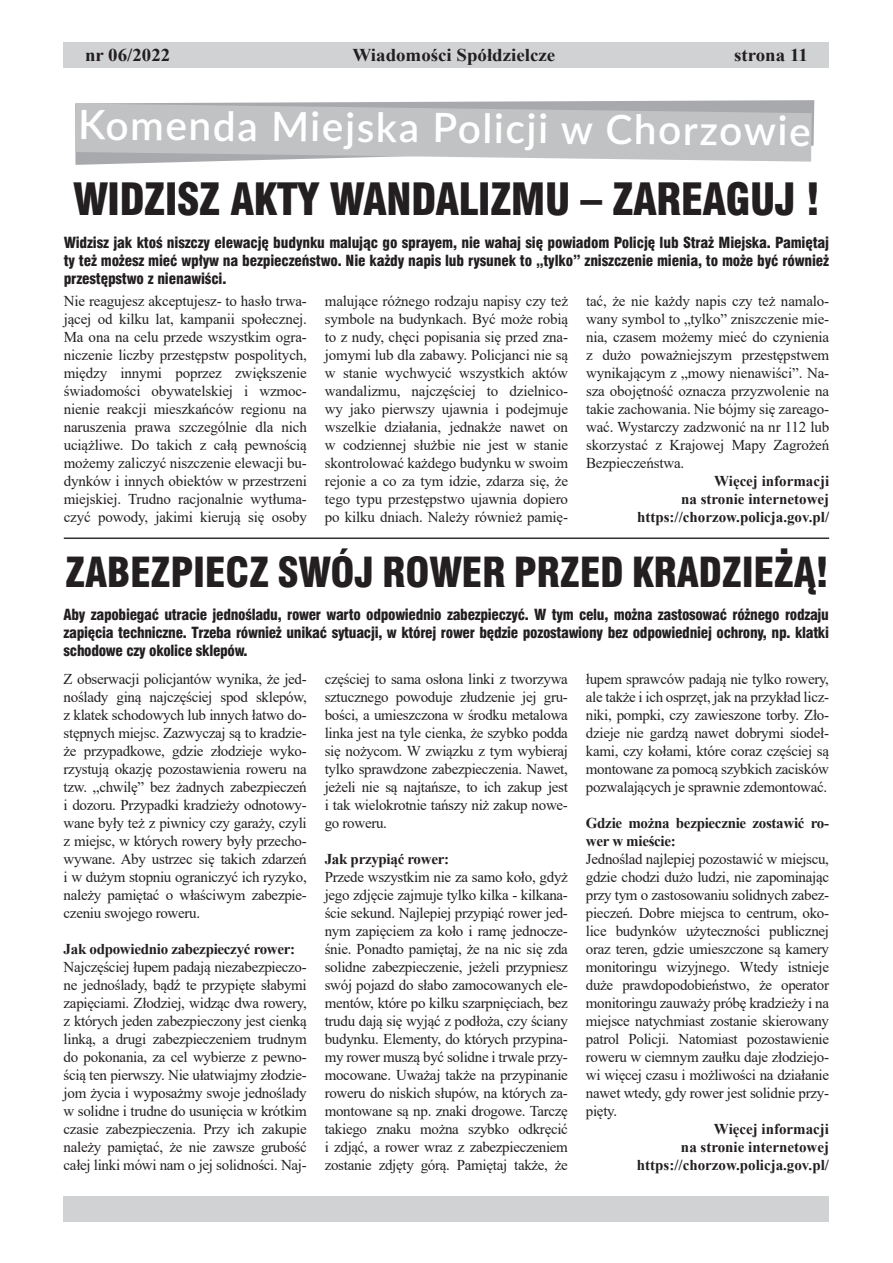
<style>
.page{position:relative;width:893px;height:1263px;background:#fff}
.page>*{position:absolute;margin:0;border:0;box-sizing:border-box;transform-origin:0 0}
.t1{font:43.5px "Swis 721 Blk Cn EU";letter-spacing:-.02em;color:#231f20}
.t2{font:40.5px "Swis 721 Blk Cn EU";letter-spacing:-.01em;color:#231f20}
.t3{font:600 40.5px "Lato";letter-spacing:.03em;color:#fff}
.t4{font:700 18px "Times New Roman";color:#231f20;scale:1.05 1}
.t5{font:15px/18px "Times New Roman";letter-spacing:-.02em;color:#231f20;text-align:justify}
.t6{font:15px/18px "Swis 721 Blk Cn EU";letter-spacing:-.015em;color:#231f20;text-align:justify}
.t7{font:700 15px/18px "Times New Roman";color:#231f20;text-align:right}
.t8{font:700 15px/18px "Times New Roman";letter-spacing:-.02em;color:#231f20}
</style>
<div class="page">
<div style="left:64px;top:42px;width:765px;height:26px;background:#d1d2d4"></div>
<div style="left:64px;top:1196px;width:765px;height:26px;background:#d1d2d4"></div>
<svg style="left:75px;top:100px;width:739px;height:65px"></svg>
<svg style="left:75px;top:104px;width:737px;height:58px;background:#c0c1c3"></svg>
<hr style="left:64px;top:537px;width:765px;height:2px;background:#343231">
<p class="t4" style="left:85px;top:42px;width:83px">nr 06/2022</p>
<p class="t4" style="left:352px;top:42px;width:195px">Wiadomości Spółdzielcze</p>
<p class="t4" style="left:734px;top:42px;width:72px">strona 11</p>
<h2 class="t3" style="left:78px;top:99px;width:734px">Komenda Miejska Policji w Chorzowie</h2>
<h1 class="t1" style="left:73px;top:172px;width:749px">WIDZISZ AKTY WANDALIZMU – ZAREAGUJ !</h1>
<p class="t6" style="left:64px;top:235px;width:767px">Widzisz jak ktoś niszczy elewację budynku malując go sprayem, nie wahaj się powiadom Policję lub Straż Miejska. Pamiętaj ty też możesz mieć wpływ na bezpieczeństwo. Nie każdy napis lub rysunek to „tylko” zniszczenie mienia, to może być również przestępstwo z nienawiści.</p>
<p class="t5" style="left:64px;top:292px;width:245px">Nie reagujesz akceptujesz- to hasło trwa&shy;jącej od kilku lat, kampanii społecznej.<br>Ma ona na celu przede wszystkim ogra&shy;niczenie liczby przestępstw pospolitych, między innymi poprzez zwiększenie świadomości obywatelskiej i wzmoc&shy;nienie reakcji mieszkańców regionu na naruszenia prawa szczególnie dla nich uciążliwe. Do takich z całą pewnością możemy zaliczyć niszczenie elewacji bu&shy;dynków i innych obiektów w przestrzeni miejskiej. Trudno racjonalnie wytłuma&shy;czyć powody, jakimi kierują się osoby</p>
<p class="t5" style="left:325px;top:292px;width:245px">malujące różnego rodzaju napisy czy też symbole na budynkach. Być może robią to z nudy, chęci popisania się przed zna&shy;jomymi lub dla zabawy. Policjanci nie są w stanie wychwycić wszystkich aktów wandalizmu, najczęściej to dzielnico&shy;wy jako pierwszy ujawnia i podejmuje wszelkie działania, jednakże nawet on w codziennej służbie nie jest w stanie skontrolować każdego budynku w swoim rejonie a co za tym idzie, zdarza się, że tego typu przestępstwo ujawnia dopiero po kilku dniach. Należy również pamię-</p>
<p class="t5" style="left:586px;top:292px;width:245px">tać, że nie każdy napis czy też namalo&shy;wany symbol to „tylko” zniszczenie mie&shy;nia, czasem możemy mieć do czynienia z dużo poważniejszym przestępstwem wynikającym z „mowy nienawiści”. Na&shy;sza obojętność oznacza przyzwolenie na takie zachowania. Nie bójmy się zareago&shy;wać. Wystarczy zadzwonić na nr 112 lub skorzystać z Krajowej Mapy Zagrożeń Bezpieczeństwa.</p>
<p class="t7" style="left:637px;top:472px;width:194px">Więcej informacji<br>na stronie internetowej https://chorzow.policja.gov.pl/</p>
<h2 class="t2" style="left:65px;top:548px;width:765px">ZABEZPIECZ SWÓJ ROWER PRZED KRADZIEŻĄ!</h2>
<p class="t6" style="left:64px;top:607px;width:767px">Aby zapobiegać utracie jednośladu, rower warto odpowiednio zabezpieczyć. W tym celu, można zastosować różnego rodzaju zapięcia techniczne. Trzeba również unikać sytuacji, w której rower będzie pozostawiony bez odpowiedniej ochrony, np. klatki schodowe czy okolice sklepów.</p>
<p class="t5" style="left:64px;top:670px;width:245px">Z obserwacji policjantów wynika, że jed&shy;noślady giną najczęściej spod sklepów, z klatek schodowych lub innych łatwo do&shy;stępnych miejsc. Zazwyczaj są to kradzie&shy;że przypadkowe, gdzie złodzieje wyko&shy;rzystują okazję pozostawienia roweru na tzw. „chwilę” bez żadnych zabezpieczeń i dozoru. Przypadki kradzieży odnotowy&shy;wane były też z piwnicy czy garaży, czyli z miejsc, w których rowery były przecho&shy;wywane. Aby ustrzec się takich zdarzeń i w dużym stopniu ograniczyć ich ryzyko, należy pamiętać o właściwym zabezpie&shy;czeniu swojego roweru.</p>
<p class="t8" style="left:64px;top:940px;width:233px">Jak odpowiednio zabezpieczyć rower:</p>
<p class="t5" style="left:64px;top:958px;width:245px">Najczęściej łupem padają niezabezpieczo&shy;ne jednoślady, bądź te przypięte słabymi zapięciami. Złodziej, widząc dwa rowery, z których jeden zabezpieczony jest cienką linką, a drugi zabezpieczeniem trudnym do pokonania, za cel wybierze z pewno&shy;ścią ten pierwszy. Nie ułatwiajmy złodzie&shy;jom życia i wyposażmy swoje jednoślady w solidne i trudne do usunięcia w krótkim czasie zabezpieczenia. Przy ich zakupie należy pamiętać, że nie zawsze grubość całej linki mówi nam o jej solidności. Naj-</p>
<p class="t5" style="left:325px;top:670px;width:245px">częściej to sama osłona linki z tworzywa sztucznego powoduje złudzenie jej gru&shy;bości, a umieszczona w środku metalowa linka jest na tyle cienka, że szybko podda się nożycom. W związku z tym wybieraj tylko sprawdzone zabezpieczenia. Nawet, jeżeli nie są najtańsze, to ich zakup jest i tak wielokrotnie tańszy niż zakup nowe&shy;go roweru.</p>
<p class="t8" style="left:325px;top:850px;width:126px">Jak przypiąć rower:</p>
<p class="t5" style="left:325px;top:868px;width:245px">Przede wszystkim nie za samo koło, gdyż jego zdjęcie zajmuje tylko kilka - kilkana&shy;ście sekund. Najlepiej przypiąć rower jed&shy;nym zapięciem za koło i ramę jednocze&shy;śnie. Ponadto pamiętaj, że na nic się zda solidne zabezpieczenie, jeżeli przypniesz swój pojazd do słabo zamocowanych ele&shy;mentów, które po kilku szarpnięciach, bez trudu dają się wyjąć z podłoża, czy ściany budynku. Elementy, do których przypina&shy;my rower muszą być solidne i trwale przy&shy;mocowane. Uważaj także na przypinanie roweru do niskich słupów, na których za&shy;montowane są np. znaki drogowe. Tarczę takiego znaku można szybko odkręcić i zdjąć, a rower wraz z zabezpieczeniem zostanie zdjęty górą. Pamiętaj także, że</p>
<p class="t5" style="left:586px;top:670px;width:245px">łupem sprawców padają nie tylko rowery, ale także i ich osprzęt, jak na przykład licz&shy;niki, pompki, czy zawieszone torby. Zło&shy;dzieje nie gardzą nawet dobrymi siodeł&shy;kami, czy kołami, które coraz częściej są montowane za pomocą szybkich zacisków pozwalających je sprawnie zdemontować.</p>
<p class="t8" style="left:586px;top:814px;width:245px">Gdzie można bezpiecznie zostawić ro&shy;wer w mieście:</p>
<p class="t5" style="left:586px;top:850px;width:245px">Jednoślad najlepiej pozostawić w miejscu, gdzie chodzi dużo ludzi, nie zapominając przy tym o zastosowaniu solidnych zabez&shy;pieczeń. Dobre miejsca to centrum, oko&shy;lice budynków użyteczności publicznej oraz teren, gdzie umieszczone są kamery monitoringu wizyjnego. Wtedy istnieje duże prawdopodobieństwo, że operator monitoringu zauważy próbę kradzieży i na miejsce natychmiast zostanie skierowany patrol Policji. Natomiast pozostawienie roweru w ciemnym zaułku daje złodziejo&shy;wi więcej czasu i możliwości na działanie nawet wtedy, gdy rower jest solidnie przy&shy;pięty.</p>
<p class="t7" style="left:637px;top:1120px;width:194px">Więcej informacji<br>na stronie internetowej https://chorzow.policja.gov.pl/</p>
</div>
